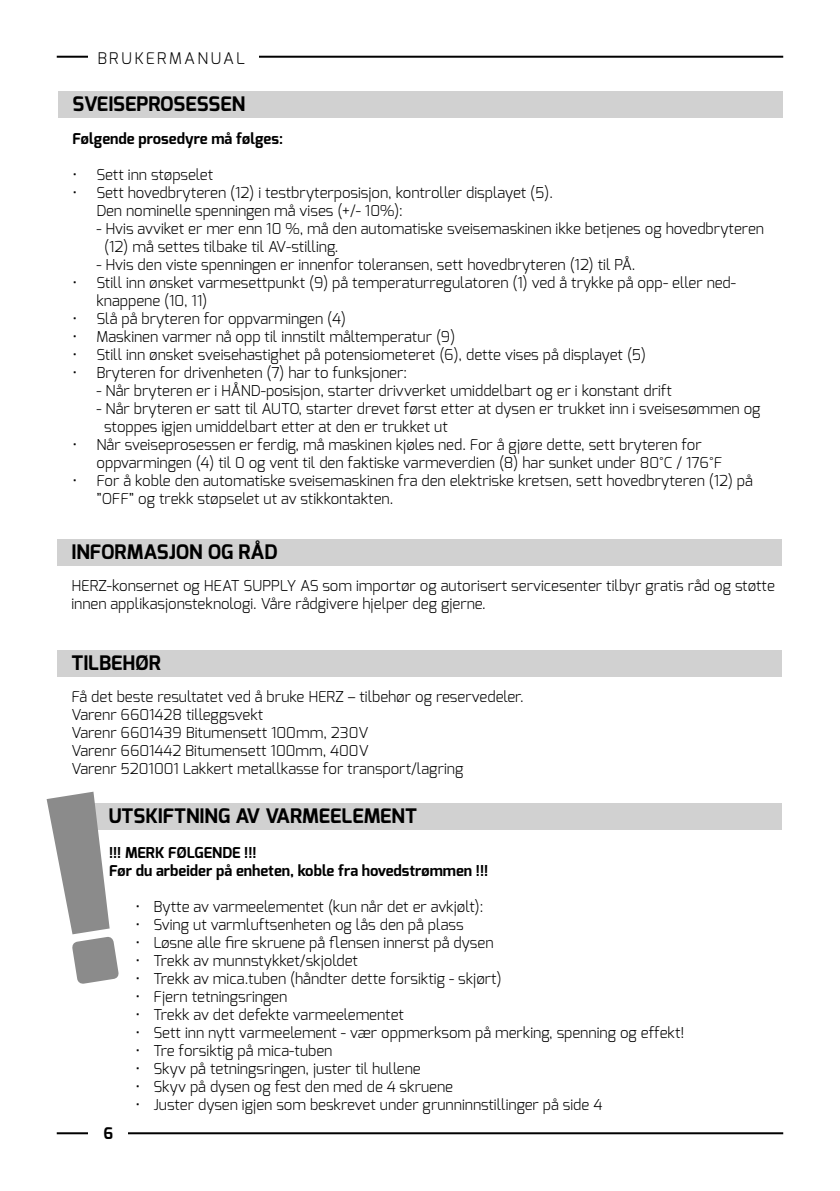
<style>
.page{position:relative;width:840px;height:1191px;background:#fff}
.page>*{position:absolute;margin:0;border:0;box-sizing:border-box;transform-origin:0 0}
.t1{font:700 20px "Exo";color:#000}
.t2{font:300 16px "Exo";letter-spacing:.15em;color:#000}
.t3{font:700 16px "Exo";color:#000}
.t4{font:300 15px/18px "Exo";color:#000}
.t5{font:700 15px/18px "Exo";color:#000}
</style>
<div class="page">
<hr style="left:57px;top:56px;width:725px;height:2px;background:#000">
<hr style="left:57px;top:1132px;width:725px;height:2px;background:#000">
<div style="left:88px;top:1110px;width:40px;height:40px;background:#fff"></div>
<div style="left:88px;top:38px;width:171px;height:40px;background:#fff"></div>
<div style="left:58px;top:539px;width:723px;height:26px;background:#d1d1d1"></div>
<div style="left:58px;top:650px;width:723px;height:27px;background:#d1d1d1"></div>
<div style="left:58px;top:803px;width:723px;height:27px;background:#d1d1d1"></div>
<div style="left:59px;top:91px;width:723px;height:27px;background:#d1d1d1"></div>
<p class="t2" style="left:97px;top:48px;width:149px">BRUKERMANUAL</p>
<h1 class="t1" style="left:72px;top:91px;width:174px">SVEISEPROSESSEN</h1>
<p class="t5" style="left:72px;top:130px;width:212px">Følgende prosedyre må følges:</p>
<p class="t4" style="left:72px;top:166px;width:142px">• Sett inn støpselet</p>
<p class="t4" style="left:96px;top:184px;width:458px;text-indent:-24px">• Sett hovedbryteren (12) i testbryterposisjon, kontroller displayet (5).<br>Den nominelle spenningen må vises (+/- 10%):</p>
<p class="t4" style="left:104px;top:220px;width:661px;text-indent:-8px">- Hvis avviket er mer enn 10 %, må den automatiske sveisemaskinen ikke betjenes og hovedbryteren (12) må settes tilbake til AV-stilling.</p>
<p class="t4" style="left:96px;top:256px;width:540px">- Hvis den viste spenningen er innenfor toleransen, sett hovedbryteren (12) til PÅ.</p>
<p class="t4" style="left:96px;top:274px;width:640px;text-indent:-24px">• Still inn ønsket varmesettpunkt (9) på temperaturregulatoren (1) ved å trykke på opp- eller ned&shy;knappene (10, 11)</p>
<p class="t4" style="left:72px;top:310px;width:275px">• Slå på bryteren for oppvarmingen (4)</p>
<p class="t4" style="left:72px;top:328px;width:384px">• Maskinen varmer nå opp til innstilt måltemperatur (9)</p>
<p class="t4" style="left:72px;top:346px;width:575px">• Still inn ønsket sveisehastighet på potensiometeret (6), dette vises på displayet (5)</p>
<p class="t4" style="left:72px;top:364px;width:336px">• Bryteren for drivenheten (7) har to funksjoner:</p>
<p class="t4" style="left:96px;top:382px;width:576px">- Når bryteren er i HÅND-posisjon, starter drivverket umiddelbart og er i konstant drift</p>
<p class="t4" style="left:104px;top:400px;width:657px;text-indent:-8px">- Når bryteren er satt til AUTO, starter drevet først etter at dysen er trukket inn i sveisesømmen og stoppes igjen umiddelbart etter at den er trukket ut</p>
<p class="t4" style="left:96px;top:436px;width:627px;text-indent:-24px">• Når sveiseprosessen er ferdig, må maskinen kjøles ned. For å gjøre dette, sett bryteren for oppvarmingen (4) til 0 og vent til den faktiske varmeverdien (8) har sunket under 80°C / 176°F</p>
<p class="t4" style="left:96px;top:472px;width:657px;text-indent:-24px">• For å koble den automatiske sveisemaskinen fra den elektriske kretsen, sett hovedbryteren (12) på ”OFF” og trekk støpselet ut av stikkontakten.</p>
<h1 class="t1" style="left:71px;top:539px;width:208px">INFORMASJON OG RÅD</h1>
<p class="t4" style="left:71px;top:576px;width:704px">HERZ-konsernet og HEAT SUPPLY AS som importør og autorisert servicesenter tilbyr gratis råd og støtte innen applikasjonsteknologi. Våre rådgivere hjelper deg gjerne.</p>
<h1 class="t1" style="left:71px;top:650px;width:91px">TILBEHØR</h1>
<p class="t4" style="left:71px;top:687px;width:453px">Få det beste resultatet ved å bruke HERZ – tilbehør og reservedeler.<br>Varenr 6601428 tilleggsvekt<br>Varenr 6601439 Bitumensett 100mm, 230V<br>Varenr 6601442 Bitumensett 100mm, 400V<br>Varenr 5201001 Lakkert metallkasse for transport/lagring</p>
<h1 class="t1" style="left:108px;top:803px;width:310px">UTSKIFTNING AV VARMEELEMENT</h1>
<p class="t5" style="left:109px;top:843px;width:380px">!!! MERK FØLGENDE !!!<br>Før du arbeider på enheten, koble fra hovedstrømmen !!!</p>
<p class="t4" style="left:135px;top:897px;width:349px">• Bytte av varmeelementet (kun når det er avkjølt):</p>
<p class="t4" style="left:135px;top:915px;width:329px">• Sving ut varmluftsenheten og lås den på plass</p>
<p class="t4" style="left:135px;top:933px;width:359px">• Løsne alle fire skruene på flensen innerst på dysen</p>
<p class="t4" style="left:135px;top:951px;width:224px">• Trekk av munnstykket/skjoldet</p>
<p class="t4" style="left:135px;top:969px;width:367px">• Trekk av mica.tuben (håndter dette forsiktig - skjørt)</p>
<p class="t4" style="left:135px;top:987px;width:153px">• Fjern tetningsringen</p>
<p class="t4" style="left:135px;top:1005px;width:270px">• Trekk av det defekte varmeelementet</p>
<p class="t4" style="left:135px;top:1023px;width:550px">• Sett inn nytt varmeelement - vær oppmerksom på merking, spenning og effekt!</p>
<p class="t4" style="left:135px;top:1041px;width:198px">• Tre forsiktig på mica-tuben</p>
<p class="t4" style="left:135px;top:1059px;width:286px">• Skyv på tetningsringen, juster til hullene</p>
<p class="t4" style="left:135px;top:1077px;width:319px">• Skyv på dysen og fest den med de 4 skruene</p>
<p class="t4" style="left:135px;top:1095px;width:468px">• Juster dysen igjen som beskrevet under grunninnstillinger på side 4</p>
<p class="t3" style="left:103px;top:1122px;width:11px">6</p>
</div>
